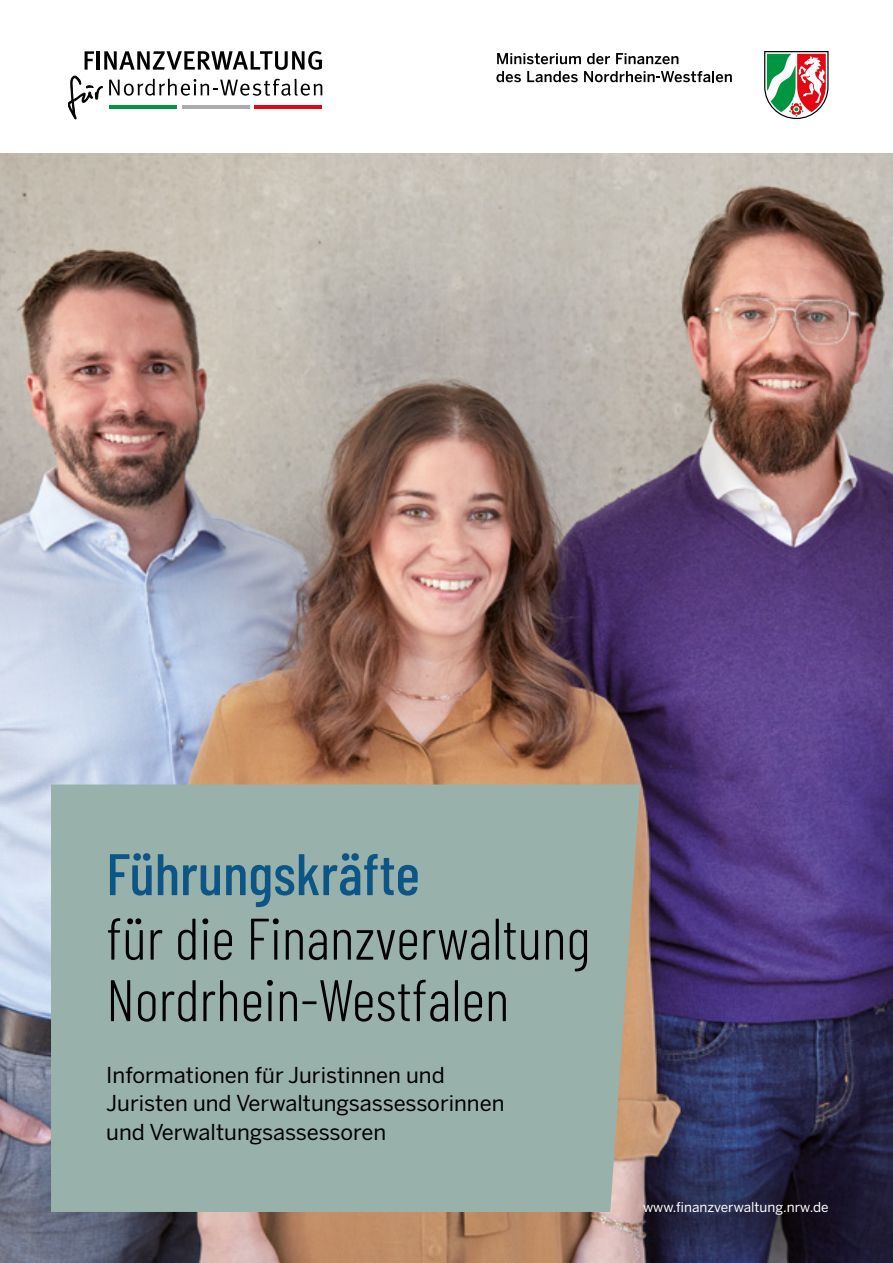
<style>
.page{position:relative;width:893px;height:1263px;background:#fff}
.page>*{position:absolute;margin:0;border:0;box-sizing:border-box;transform-origin:0 0}
.t1{font:300 58.5px "Barlow Condensed";color:#000}
.t2{font:500 58.5px "Barlow Condensed";color:#0b5686}
.t3{font:21.75px/28.5px "Benton Sans";color:#000}
.t4{font:13.5px "Benton Sans";color:#fff}
</style>
<div class="page">
<img style="left:0;top:153px;width:893px;height:1110px">
<svg style="left:764px;top:51px;width:64px;height:68px"></svg>
<svg style="left:497px;top:53px;width:84px;height:11px"></svg>
<svg style="left:587px;top:53px;width:23px;height:11px"></svg>
<svg style="left:616px;top:53px;width:62px;height:11px"></svg>
<svg style="left:496px;top:71px;width:25px;height:11px"></svg>
<svg style="left:527px;top:71px;width:51px;height:11px"></svg>
<svg style="left:584px;top:71px;width:148px;height:11px"></svg>
<svg style="left:68px;top:51px;width:254px;height:68px"></svg>
<hr style="left:182px;top:105px;width:68px;height:4px;background:#acacac">
<hr style="left:109px;top:105px;width:68px;height:4px;background:#009641">
<hr style="left:255px;top:105px;width:67px;height:4px;background:#e30613">
<div style="left:51px;top:784px;width:589px;height:428px;background:#99b1ab"></div>
<p class="t2" style="left:106px;top:832px;width:315px">Führungskräfte</p>
<p class="t1" style="left:106px;top:897px;width:485px">für die Finanzverwaltung</p>
<p class="t1" style="left:106px;top:958px;width:405px">Nordrhein-Westfalen</p>
<p class="t3" style="left:106px;top:1060px;width:400px">Informationen für Juristinnen und<br>Juristen und Verwaltungsassessorinnen</p>
<p class="t3" style="left:106px;top:1117px;width:281px">und Verwaltungsassessoren</p>
<p class="t4" style="left:643px;top:1199px;width:187px">www.finanzverwaltung.nrw.de</p>
</div>
